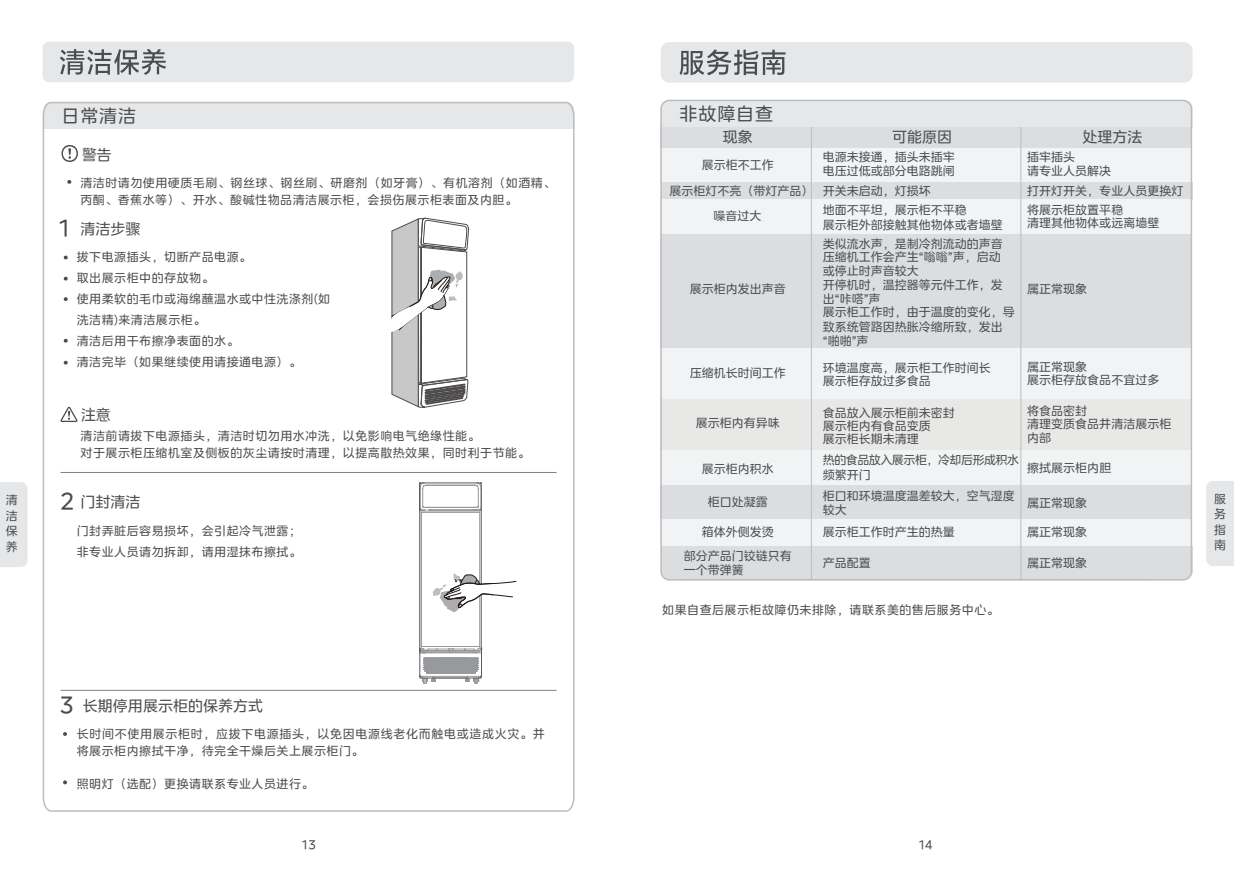
<style>
.page{position:relative;width:1234px;height:893px;background:#fff}
.page>*{position:absolute;margin:0;border:0;box-sizing:border-box;transform-origin:0 0}
.t1{font:18px "MEIDITYPE";letter-spacing:.05em;color:#4b4c4d}
.t2{font:15px "MEIDITYPE";color:#4b4c4d}
.t3{font:12px/13.2px "MEIDITYPE";color:#4b4c4d}
.t4{font:12px/21px "MEIDITYPE";letter-spacing:.04em;color:#4b4c4d}
.t5{font:12px/16.5px "MEIDITYPE";letter-spacing:.055em;color:#4b4c4d}
.t6{font:12px/15px "MEIDITYPE";letter-spacing:-.04em;color:#4b4c4d}
.s1{font-size:22.5px;color:#4b4a4b}
</style>
<div class="page">
<div style="left:0;top:482px;width:28px;height:85px;background:#e6e7e9"></div>
<div style="left:1206px;top:481px;width:27px;height:85px;background:#e6e7e9"></div>
<div style="left:43px;top:42px;width:531px;height:40px;background:#e6e7e9;border-radius:6px"></div>
<svg style="left:60px;top:49px;width:106px;height:26px"></svg>
<svg style="left:43px;top:102px;width:531px;height:710px"></svg>
<svg style="left:63px;top:731px;width:4px;height:5px"></svg>
<svg style="left:59px;top:145px;width:22px;height:17px"></svg>
<svg style="left:67px;top:179px;width:4px;height:5px"></svg>
<svg style="left:64px;top:255px;width:4px;height:5px"></svg>
<svg style="left:64px;top:297px;width:4px;height:5px"></svg>
<svg style="left:64px;top:338px;width:4px;height:5px"></svg>
<svg style="left:64px;top:360px;width:4px;height:5px"></svg>
<svg style="left:64px;top:276px;width:4px;height:5px"></svg>
<hr style="left:61px;top:472px;width:495px;height:1px;background:#808285">
<hr style="left:61px;top:690px;width:495px;height:1px;background:#808285">
<svg style="left:381px;top:217px;width:88px;height:191px"></svg>
<hr style="left:421px;top:512px;width:1px;height:136px;background:#97999d">
<hr style="left:421px;top:512px;width:58px;height:1px;background:#97999d">
<hr style="left:419px;top:511px;width:1px;height:137px;background:#595a5c">
<hr style="left:479px;top:512px;width:1px;height:136px;background:#97999d">
<hr style="left:480px;top:511px;width:1px;height:137px;background:#595a5c">
<svg style="left:419px;top:482px;width:63px;height:30px"></svg>
<svg style="left:418px;top:646px;width:64px;height:38px"></svg>
<svg style="left:432px;top:573px;width:85px;height:39px"></svg>
<div style="left:660px;top:42px;width:532px;height:41px;background:#e6e7e9;border-radius:9px"></div>
<svg style="left:679px;top:50px;width:106px;height:25px"></svg>
<div style="left:662px;top:546px;width:530px;height:34px;background:#dcdddf"></div>
<svg style="left:662px;top:100px;width:530px;height:27px;background:#e4e5e7"></svg>
<div style="left:660px;top:127px;width:531px;height:21px;background:#dcdddf"></div>
<div style="left:660px;top:485px;width:531px;height:34px;background:#dcdddf"></div>
<div style="left:660px;top:233px;width:531px;height:116px;background:#dcdddf"></div>
<div style="left:660px;top:148px;width:531px;height:34px;background:#f2f3f4"></div>
<div style="left:660px;top:182px;width:532px;height:17px;background:#dcdddf"></div>
<div style="left:660px;top:199px;width:531px;height:34px;background:#f2f3f4"></div>
<div style="left:660px;top:349px;width:531px;height:51px;background:#f2f3f4"></div>
<div style="left:660px;top:400px;width:531px;height:51px;background:#e8e8e7"></div>
<div style="left:660px;top:451px;width:531px;height:34px;background:#f2f3f4"></div>
<div style="left:660px;top:519px;width:531px;height:27px;background:#f2f3f4"></div>
<hr style="left:1020px;top:127px;width:1px;height:452px;background:#bcbdc0">
<hr style="left:811px;top:127px;width:1px;height:452px;background:#bcbdc0">
<svg style="left:63px;top:780px;width:4px;height:4px"></svg>
<h1 class="t1" style="left:679px;top:102px;width:95px">非故障自查</h1>
<p class="t2" style="left:722px;top:127px;width:31px">现象</p>
<p class="t2" style="left:891px;top:127px;width:61px">可能原因</p>
<p class="t2" style="left:1082px;top:127px;width:62px">处理方法</p>
<p class="t3" style="left:822px;top:150px;width:133px">电源未接通，插头未插牢</p>
<h1 class="t1" style="left:61px;top:104px;width:76px">日常清洁</h1>
<p class="t2" style="left:82px;top:145px;width:31px">警告</p>
<p class="t3" style="left:1027px;top:150px;width:85px">插牢插头<br>请专业人员解决</p>
<p class="t3" style="left:701px;top:157px;width:73px">展示柜不工作</p>
<p class="t3" style="left:822px;top:163px;width:133px">电压过低或部分电路跳闸</p>
<p class="t4" style="left:80px;top:175px;width:476px;line-height:16.5px">清洁时请勿使用硬质毛刷、钢丝球、钢丝刷、研磨剂（如牙膏）、有机溶剂（如酒精、丙酮、香蕉水等）、开水、酸碱性物品清洁展示柜，会损伤展示柜表面及内胆。</p>
<p class="t3" style="left:713px;top:178px;width:101px;line-height:25.2px;text-indent:-44px">展示柜灯不亮（带灯产品）噪音过大</p>
<p class="t3" style="left:822px;top:184px;width:109px">开关未启动，灯损坏</p>
<p class="t3" style="left:1027px;top:184px;width:157px">打开灯开关，专业人员更换灯</p>
<p class="t3" style="left:822px;top:202px;width:181px;line-height:14.4px">地面不平坦，展示柜不平稳<br>展示柜外部接触其他物体或者墙壁</p>
<p class="t3" style="left:1027px;top:203px;width:133px">将展示柜放置平稳<br>清理其他物体或远离墙壁</p>
<p class="t3" style="left:822px;top:237px;width:181px">类似流水声，是制冷剂流动的声音压缩机工作会产生“嗡嗡”声，启动</p>
<p class="t3" style="left:822px;top:264px;width:181px">或停止时声音较大<br>开停机时，温控器等元件工作，发</p>
<p class="t3" style="left:822px;top:292px;width:193px">出“咔嗒”声<br>展示柜工作时，由于温度的变化，导</p>
<p class="t3" style="left:822px;top:319px;width:181px;line-height:14.4px">致系统管路因热胀冷缩所致，发出“啪啪”声</p>
<p class="t2" style="left:57px;top:219px;width:84px"><span class="s1">1</span> 清洁步骤</p>
<p class="t4" style="left:77px;top:246px;width:255px">拔下电源插头，切断产品电源。<br>取出展示柜中的存放物。<br>使用柔软的毛巾或海绵蘸温水或中性洗涤剂(如洗洁精)来清洁展示柜。<br>清洁后用干布擦净表面的水。<br>清洁完毕（如果继续使用请接通电源）。</p>
<p class="t3" style="left:1027px;top:282px;width:61px">属正常现象</p>
<p class="t3" style="left:689px;top:282px;width:97px">展示柜内发出声音</p>
<p class="t3" style="left:822px;top:361px;width:169px">环境温度高，展示柜工作时间长展示柜存放过多食品</p>
<p class="t3" style="left:1027px;top:360px;width:133px">属正常现象<br>展示柜存放食品不宜过多</p>
<p class="t3" style="left:822px;top:406px;width:133px">食品放入展示柜前未密封展示柜内有食品变质<br>展示柜长期未清理</p>
<p class="t3" style="left:1027px;top:403px;width:145px">将食品密封<br>清理变质食品并清洁展示柜</p>
<p class="t3" style="left:689px;top:366px;width:98px">压缩机长时间工作</p>
<p class="t3" style="left:695px;top:415px;width:85px">展示柜内有异味</p>
<p class="t3" style="left:701px;top:462px;width:74px">展示柜内积水</p>
<p class="t3" style="left:707px;top:494px;width:61px">柜口处凝露</p>
<p class="t3" style="left:683px;top:520px;width:109px;line-height:23.4px;text-align:center">箱体外侧发烫<br>部分产品门铰链只有</p>
<p class="t3" style="left:683px;top:563px;width:61px">一个带弹簧</p>
<p class="t2" style="left:81px;top:405px;width:31px">注意</p>
<p class="t4" style="left:81px;top:427px;width:450px;line-height:16.5px">清洁前请拔下电源插头，清洁时切勿用水冲洗，以免影响电气绝缘性能。<br>对于展示柜压缩机室及侧板的灰尘请按时清理，以提高散热效果，同时利于节能。</p>
<p class="t3" style="left:1027px;top:431px;width:25px">内部</p>
<p class="t3" style="left:1027px;top:461px;width:85px">擦拭展示柜内胆</p>
<p class="t3" style="left:1027px;top:496px;width:61px">属正常现象</p>
<p class="t6" style="left:822px;top:452px;width:198px">热的食品放入展示柜，冷却后形成积水频繁开门</p>
<p class="t3" style="left:822px;top:488px;width:193px;line-height:14.4px">柜口和环境温度温差较大，空气湿度较大</p>
<p class="t3" style="left:822px;top:525px;width:133px">展示柜工作时产生的热量</p>
<p class="t3" style="left:1027px;top:525px;width:61px">属正常现象</p>
<p class="t3" style="left:822px;top:556px;width:49px">产品配置</p>
<p class="t3" style="left:1027px;top:556px;width:61px">属正常现象</p>
<p class="t2" style="left:60px;top:492px;width:81px"><span class="s1">2</span> 门封清洁</p>
<p class="t3" style="left:6px;top:492px;width:13px;line-height:15.6px;text-align:justify">清洁保养</p>
<p class="t3" style="left:1213px;top:490px;width:13px;line-height:15.6px;text-align:justify">功能操作</p>
<p class="t3" style="left:1213px;top:490px;width:13px;line-height:15.6px;text-align:justify">服务指南</p>
<p class="t4" style="left:77px;top:520px;width:226px">门封弄脏后容易损坏，会引起冷气泄露；非专业人员请勿拆卸，请用湿抹布擦拭。</p>
<p class="t2" style="left:60px;top:696px;width:205px"><span class="s1">3</span> 长期停用展示柜的保养方式</p>
<p class="t5" style="left:77px;top:726px;width:469px">长时间不使用展示柜时，应拔下电源插头，以免因电源线老化而触电或造成火灾。并将展示柜内擦拭干净，待完全干燥后关上展示柜门。</p>
<p class="t4" style="left:77px;top:773px;width:238px">照明灯（选配）更换请联系专业人员进行。</p>
<p class="t4" style="left:662px;top:599px;width:338px">如果自查后展示柜故障仍未排除，请联系美的售后服务中心。</p>
<p class="t3" style="left:301px;top:838px;width:16px">13</p>
<p class="t3" style="left:917px;top:838px;width:16px">14</p>
</div>
